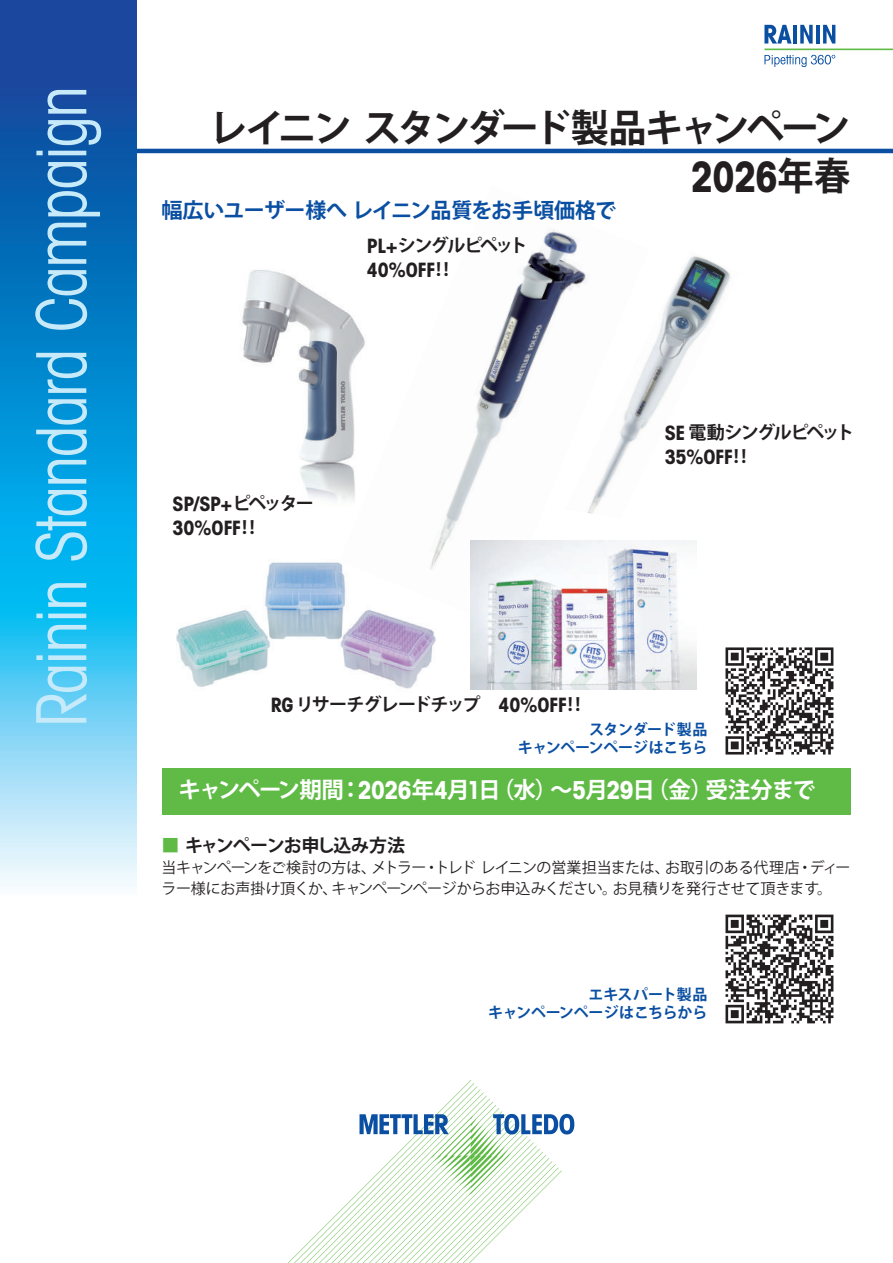
<style>
.page{position:relative;width:893px;height:1263px;background:#fff}
.page>*{position:absolute;margin:0;border:0;box-sizing:border-box;transform-origin:0 0}
.t1{font:69.3px "Avant Gardefor MT Bk";letter-spacing:-.02em;color:#c6eafa;scale:.9 1}
.t2{font:42px "Avant Gardefor MT Bd";color:#231f20;scale:.95 1}
.t3{font:700 38.25px "Koz Go Pro";letter-spacing:-.09em;color:#231f20}
.t4{font:700 22.5px "Koz Go Pro";letter-spacing:-.065em;color:#fff}
.t5{font:700 21px "Koz Go Pro";letter-spacing:-.02em;color:#0a4fa2}
.t6{font:19.8px/24px "Avant Gardefor MT Bd";letter-spacing:-.01em;color:#231f20}
.t7{font:700 18px "Koz Go Pro";letter-spacing:-.08em;color:#231f20}
.t8{font:700 18px "Koz Go Pro";letter-spacing:-.06em;color:#231f20}
.t9{font:700 18px "Koz Go Pro";letter-spacing:-.055em;color:#231f20}
.t10{font:15px/21px "Koz Go Pro";letter-spacing:-.03em;color:#231f20}
.t11{font:700 15px/17.9px "Koz Go Pro";letter-spacing:-.02em;color:#0a4fa2;text-align:right}
.s1{font-family:"Koz Go Pro";font-weight:700;font-size:38.25px}
.s2{font-family:"Avant Gardefor MT Bd";font-weight:400;font-size:19.8px}
.s3{font-family:"Koz Go Pro";font-weight:700;font-size:18px}
.s4{font-family:"Avant Gardefor MT Bd";font-weight:400;font-size:24.75px}
.s5{color:#60bb46}
</style>
<div class="page">
<hr style="left:111px;top:149px;width:782px;height:4px;background:#0a4fa2">
<img style="left:0;top:0;width:136px;height:886px">
<svg style="left:288px;top:1080px;width:286px;height:183px"></svg>
<hr style="left:764px;top:49px;width:129px;height:1px;background:#60bb46">
<svg style="left:764px;top:25px;width:28px;height:19px"></svg>
<hr style="left:793px;top:25px;width:4px;height:19px;background:#0a4fa2">
<svg style="left:800px;top:25px;width:13px;height:19px"></svg>
<hr style="left:816px;top:25px;width:4px;height:19px;background:#0a4fa2">
<svg style="left:823px;top:25px;width:12px;height:19px"></svg>
<svg style="left:764px;top:55px;width:71px;height:12px"></svg>
<img style="left:725px;top:914px;width:109px;height:110px">
<img style="left:176px;top:562px;width:260px;height:127px">
<div style="left:162px;top:767px;width:688px;height:47px;background:#60bb46"></div>
<img style="left:240px;top:270px;width:99px;height:230px">
<img style="left:649px;top:256px;width:81px;height:164px">
<img style="left:725px;top:647px;width:109px;height:108px">
<img style="left:339px;top:229px;width:310px;height:396px">
<img style="left:471px;top:540px;width:225px;height:149px">
<h1 class="t1" style="left:19px;top:727px;width:714px;rotate:-90deg">Rainin Standard Campaign</h1>
<h3 class="t3" style="left:209px;top:104px;width:643px">レイニンスタンダード製品キャンペーン</h3>
<h2 class="t2" style="left:691px;top:150px;width:169px">2026<span class="s1">年春</span></h2>
<h3 class="t5" style="left:162px;top:196px;width:456px">幅広いユーザー様へレイニン品質をお手頃価格で</h3>
<p class="t7" style="left:367px;top:234px;width:162px"><span class="s2">PL+</span>シングルピペット</p>
<h3 class="t6" style="left:367px;top:258px;width:86px">40%OFF<span class="s3">‼</span></h3>
<h3 class="t6" style="left:173px;top:492px;width:143px">SP/SP+<span class="s3">ピペッター<br></span>30%OFF<span class="s3">‼</span></h3>
<p class="t7" style="left:665px;top:421px;width:191px"><span class="s2">SE</span> 電動シングルピペット</p>
<h3 class="t6" style="left:665px;top:445px;width:86px">35%OFF<span class="s3">‼</span></h3>
<p class="t8" style="left:271px;top:693px;width:314px"><span class="s2">RG</span>リサーチグレードチップ <span class="s2">40%OFF</span>‼</p>
<p class="t11" style="left:518px;top:721px;width:191px">スタンダード製品<br>キャンペーンページはこちら</p>
<h3 class="t4" style="left:179px;top:775px;width:638px">キャンペーン期間：<span class="s4">2026</span>年<span class="s4">4</span>月<span class="s4">1</span>日（水）～<span class="s4">5</span>月<span class="s4">29</span>日（金）受注分まで</h3>
<p class="t9" style="left:162px;top:833px;width:245px"><span class="s5">■</span> キャンペーンお申し込み方法</p>
<p class="t10" style="left:162px;top:857px;width:690px">当キャンペーンをご検討の方は、メトラー・トレドレイニンの営業担当または、お取引のある代理店・ディーラー様にお声掛け頂くか、キャンペーンページからお申込みください。お見積りを発行させて頂きます。</p>
<p class="t11" style="left:488px;top:987px;width:221px">エキスパート製品<br>キャンペーンページはこちらから</p>
</div>
